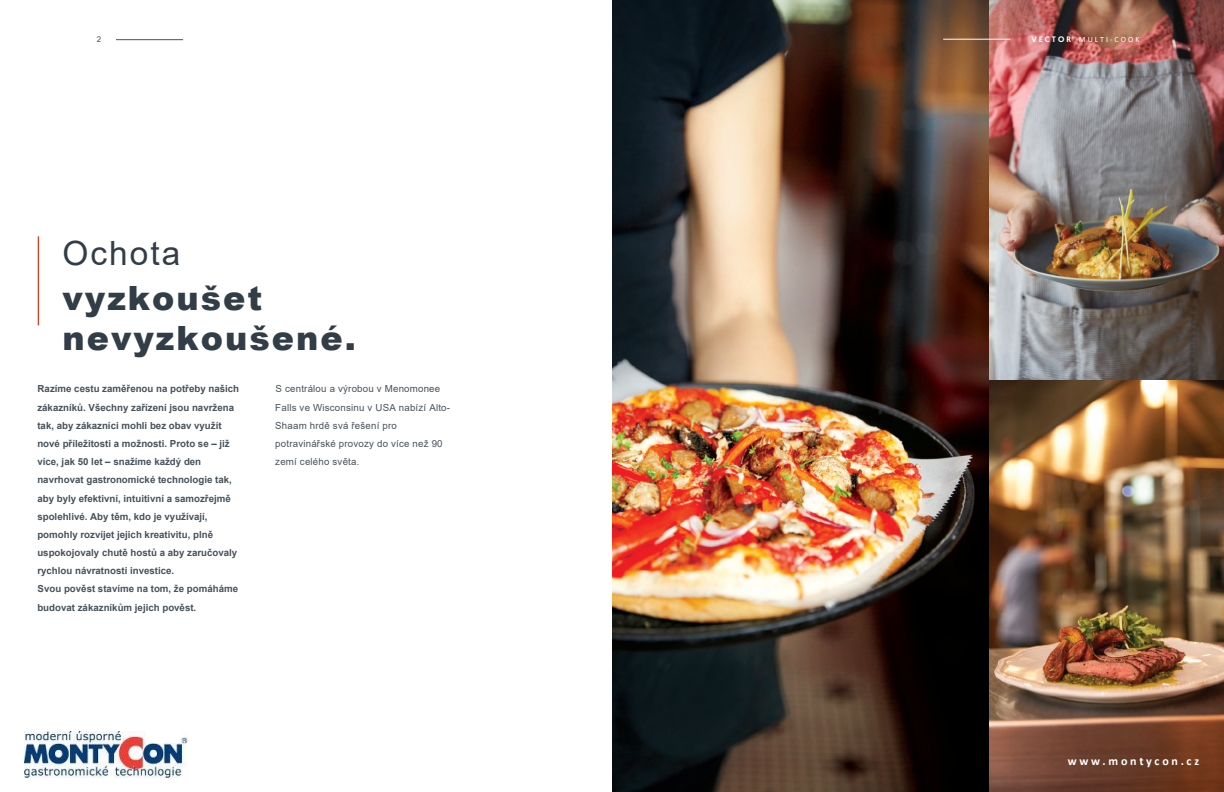
<style>
.page{position:relative;width:1224px;height:792px;background:#fff}
.page>*{position:absolute;margin:0;border:0;box-sizing:border-box;transform-origin:0 0}
.t1{font:900 33.4px/40.1px "Arial";letter-spacing:.06em;color:#323d47}
.t2{font:33.4px "Arial";letter-spacing:.06em;color:#323d47}
.t3{font:700 12px "Calibri";color:#fff}
.t4{font:700 9.7px/18.2px "Arial";color:#47525a}
.t5{font:9.7px/18.2px "Arial";letter-spacing:.02em;color:#47525a}
.t6{font:8px "Calibri";letter-spacing:.25em;color:#fff}
.t7{font:8px "Arial";color:#475259}
.s1{font-family:"Geomanist";font-weight:500}
</style>
<div class="page">
<hr style="left:116px;top:39px;width:67px;height:1px;background:#475259">
<img style="left:612px;top:0;width:377px;height:792px">
<img style="left:989px;top:0;width:235px;height:792px">
<hr style="left:38px;top:236px;width:1px;height:89px;background:#d64227">
<hr style="left:943px;top:39px;width:67px;height:1px;background:#fff">
<img style="left:25px;top:731px;width:162px;height:47px">
<p class="t7" style="left:97px;top:34px;width:6px">2</p>
<h1 class="t2" style="left:63px;top:231px;width:119px">Ochota</h1>
<h1 class="t1" style="left:63px;top:277px;width:295px">vyzkoušet nevyzkoušené.</h1>
<p class="t4" style="left:37px;top:380px;width:203px">Razíme cestu zaměřenou na potřeby našich zákazníků. Všechny zařízení jsou navržena tak, aby zákazníci mohli bez obav využít nové příležitosti a možnosti. Proto se – již více, jak 50 let – snažíme každý den navrhovat gastronomické technologie tak, aby byly efektivní, intuitivní a samozřejmě spolehlivé. Aby těm, kdo je využívají, pomohly rozvíjet jejich kreativitu, plně uspokojovaly chutě hostů a aby zaručovaly rychlou návratnosti investice.<br>Svou pověst stavíme na tom, že pomáháme budovat zákazníkům jejich pověst.</p>
<p class="t5" style="left:275px;top:380px;width:176px">S centrálou a výrobou v Menomonee<br>Falls ve Wisconsinu v USA nabízí Alto-<br>Shaam hrdě svá řešení pro potravinářské provozy do více než 90 zemí celého světa.</p>
<p class="t6" style="left:1032px;top:34px;width:110px"><span class="s1">VECTOR</span><sup>®</sup> MULTI-COOK</p>
<p class="t3" style="left:1068px;top:752px;width:133px">w w w . m o n t y c o n . c z</p>
</div>
